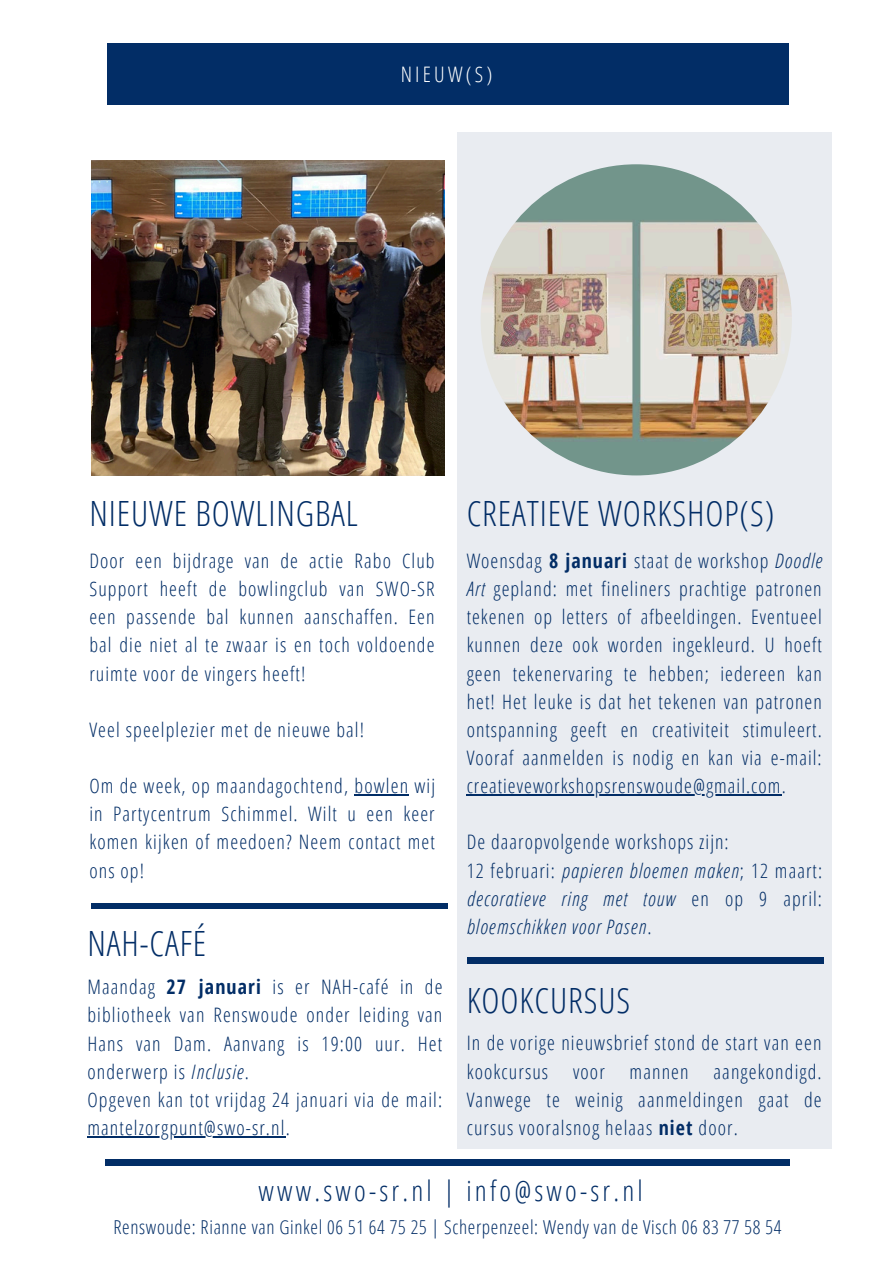
<style>
.page{position:relative;width:894px;height:1264px;background:#fff}
.page>*{position:absolute;margin:0;border:0;box-sizing:border-box;transform-origin:0 0}
.t1{font:300 34.8px "Open Sans Condensed";letter-spacing:.025em;color:#022d66}
.t2{font:300 28.2px "Open Sans Condensed";letter-spacing:.115em;color:#022d66}
.t3{font:300 21.3px "Open Sans Condensed";letter-spacing:.15em;color:#fff}
.t4{font:300 19.95px/28.2px "Open Sans Condensed";letter-spacing:.055em;color:#022d66;text-align:justify}
.t5{font:italic 300 19.95px/28.2px "Open Sans Condensed";letter-spacing:.055em;color:#022d66}
.t6{font:300 19.2px "Open Sans Condensed";letter-spacing:.035em;color:#022d66}
.s1{font-weight:700}
.s2{font-style:italic}
.s3{font-style:normal}
</style>
<div class="page">
<div style="left:105px;top:1159px;width:685px;height:6px;background:#022d66"></div>
<div style="left:107px;top:43px;width:680px;height:62px;background:#022d66"></div>
<div style="left:457px;top:132px;width:374px;height:1016px;background:#e9ecf1"></div>
<img style="left:480px;top:164px;width:311px;height:311px;border-radius:50%">
<hr style="left:354px;top:794px;width:55px;height:1px;background:#022d66">
<hr style="left:466px;top:794px;width:315px;height:1px;background:#022d66">
<div style="left:91px;top:903px;width:357px;height:5px;background:#022d66"></div>
<div style="left:466px;top:957px;width:357px;height:6px;background:#022d66"></div>
<hr style="left:87px;top:1136px;width:199px;height:1px;background:#022d66">
<img style="left:91px;top:160px;width:353px;height:315px">
<h3 class="t3" style="left:400px;top:59px;width:93px">NIEUW(S)</h3>
<p class="t1" style="left:89px;top:489px;width:270px">NIEUWE BOWLINGBAL</p>
<h3 class="t1" style="left:466px;top:489px;width:309px">CREATIEVE WORKSHOP(S)</h3>
<h2 class="t4" style="left:89px;top:546px;width:347px">Door een bijdrage van de actie Rabo Club Support heeft de bowlingclub van SWO-SR een passende bal kunnen aanschaffen. Een bal die niet al te zwaar is en toch voldoende ruimte voor de vingers heeft!</h2>
<p class="t4" style="left:89px;top:715px;width:276px">Veel speelplezier met de nieuwe bal!</p>
<h1 class="t4" style="left:89px;top:771px;width:347px">Om de week, op maandagochtend, bowlen wij in Partycentrum Schimmel. Wilt u een keer komen kijken of meedoen? Neem contact met ons op!</h1>
<h1 class="t1" style="left:87px;top:918px;width:120px">NAH-CAFÉ</h1>
<h3 class="t4" style="left:87px;top:972px;width:356px;text-align:left">Maandag <span class="s1">27 januari</span> is er NAH-café in de bibliotheek van Renswoude onder leiding van Hans van Dam. Aanvang is 19:00 uur. Het onderwerp is <span class="s2">Inclusie</span>.<br>Opgeven kan tot vrijdag 24 januari via de mail:</h3>
<h3 class="t4" style="left:87px;top:1113px;width:204px">mantelzorgpunt@swo-sr.nl.</h3>
<h1 class="t4" style="left:466px;top:546px;width:357px">Woensdag <span class="s1">8 januari</span> staat de workshop <span class="s2">Doodle Art</span> gepland: met fineliners prachtige patronen tekenen op letters of afbeeldingen. Eventueel kunnen deze ook worden ingekleurd. U hoeft geen tekenervaring te hebben; iedereen kan het! Het leuke is dat het tekenen van patronen ontspanning geeft en creativiteit stimuleert.<br>Vooraf aanmelden is nodig en kan via e-mail:</h1>
<h3 class="t4" style="left:466px;top:771px;width:320px">creatieveworkshopsrenswoude@gmail.com.</h3>
<h3 class="t5" style="left:466px;top:827px;width:357px"><span class="s3">De daaropvolgende workshops zijn:<br>12 februari:</span> papieren bloemen maken<span class="s3">; 12 maart: </span>decoratieve ring met touw <span class="s3">en op 9 april: </span>bloemschikken voor Pasen<span class="s3">.</span></h3>
<p class="t1" style="left:466px;top:976px;width:165px">KOOKCURSUS</p>
<p class="t4" style="left:466px;top:1028px;width:356px">In de vorige nieuwsbrief stond de start van een kookcursus voor mannen aangekondigd.<br>Vanwege te weinig aanmeldingen gaat de cursus vooralsnog helaas <span class="s1">niet</span> door.</p>
<h3 class="t2" style="left:258px;top:1171px;width:385px">www.swo-sr.nl | info@swo-sr.nl</h3>
<p class="t6" style="left:113px;top:1213px;width:669px">Renswoude: Rianne van Ginkel 06 51 64 75 25 | Scherpenzeel: Wendy van de Visch 06 83 77 58 54</p>
</div>
